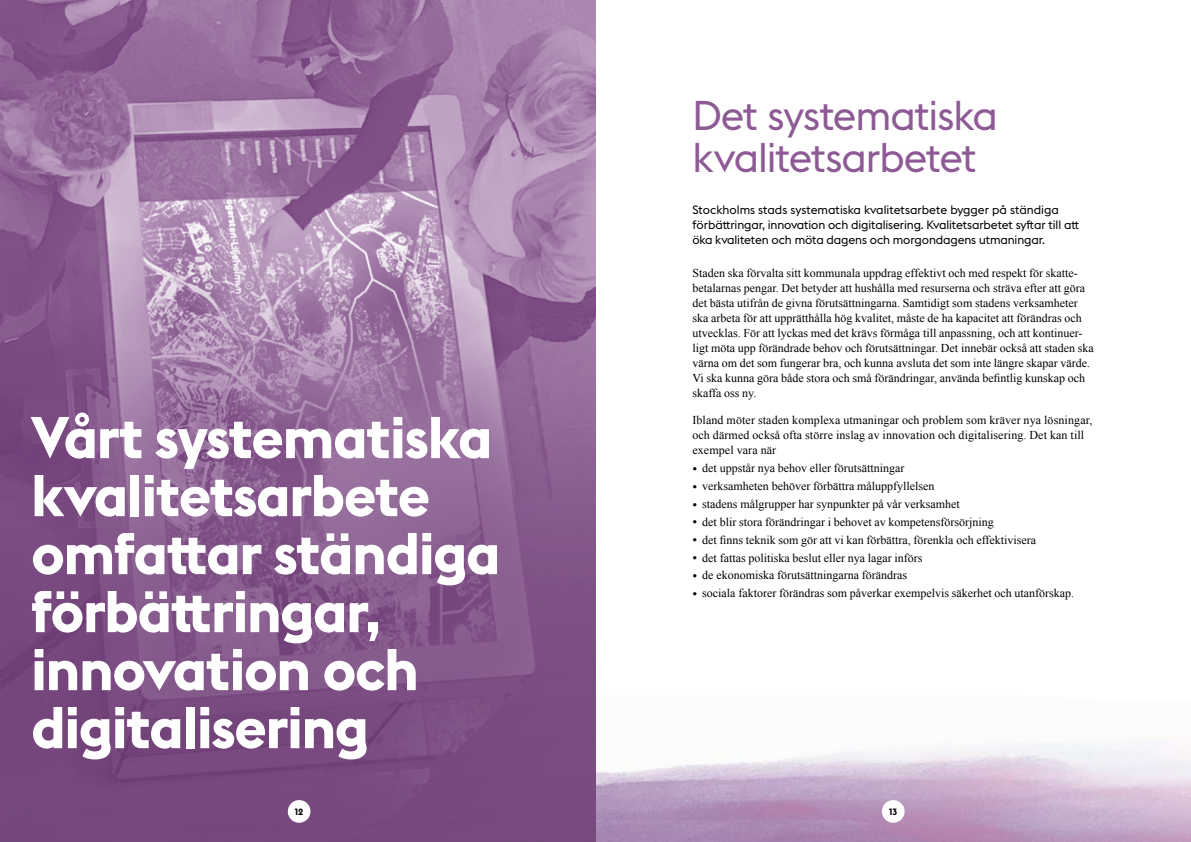
<style>
.page{position:relative;width:1191px;height:842px;background:#fff}
.page>*{position:absolute;margin:0;border:0;box-sizing:border-box;transform-origin:0 0}
.t1{font:700 58px/58px "Stockholm Type";letter-spacing:-.02em;color:#fff}
.t2{font:41px/42px "Stockholm Type";letter-spacing:-.025em;color:#8e5a95}
.t3{font:12px/15px "Times New Roman";color:#000}
.t4{font:12px/15px "Stockholm Type";letter-spacing:-.01em;color:#000}
.t5{font:700 9px "Stockholm Type";color:#000}
.s1{font-family:"Stockholm Type";font-weight:700}
</style>
<div class="page">
<img style="left:595px;top:695px;width:596px;height:147px">
<img style="left:0;top:0;width:595px;height:146px">
<svg style="left:0;top:146px;width:595px;height:696px;background:#8e6594"></svg>
<div style="left:882px;top:800px;width:22px;height:23px;background:#fff;border-radius:50%"></div>
<div style="left:288px;top:800px;width:22px;height:23px;background:#fff;border-radius:50%"></div>
<h1 class="t1" style="left:31px;top:406px;width:471px">Vårt systematiska kvalitetsarbete omfattar ständiga förbättringar, innovation och digitalisering</h1>
<h2 class="t2" style="left:692px;top:92px;width:307px">Det systematiska kvalitetsarbetet</h2>
<p class="t4" style="left:692px;top:202px;width:388px">Stockholms stads systematiska kvalitetsarbete bygger på ständiga förbättringar, innovation och digitalisering. Kvalitetsarbetet syftar till att öka kvaliteten och möta dagens och morgondagens utmaningar.</p>
<p class="t3" style="left:692px;top:266px;width:403px">Staden ska förvalta sitt kommunala uppdrag effektivt och med respekt för skatte&shy;betalarnas pengar. Det betyder att hushålla med resurserna och sträva efter att göra det bästa utifrån de givna förutsättningarna. Samtidigt som stadens verksamheter ska arbeta för att upprätthålla hög kvalitet, måste de ha kapacitet att förändras och utvecklas. För att lyckas med det krävs förmåga till anpassning, och att kontinuer&shy;ligt möta upp förändrade behov och förutsättningar. Det innebär också att staden ska värna om det som fungerar bra, och kunna avsluta det som inte längre skapar värde.<br>Vi ska kunna göra både stora och små förändringar, använda befintlig kunskap och skaffa oss ny.</p>
<p class="t3" style="left:692px;top:412px;width:401px">Ibland möter staden komplexa utmaningar och problem som kräver nya lösningar, och därmed också ofta större inslag av innovation och digitalisering. Det kan till exempel vara när</p>
<p class="t3" style="left:692px;top:461px;width:214px"><span class="s1">•</span> det uppstår nya behov eller förutsättningar</p>
<p class="t3" style="left:692px;top:478px;width:243px"><span class="s1">•</span> verksamheten behöver förbättra måluppfyllelsen</p>
<p class="t3" style="left:692px;top:496px;width:269px"><span class="s1">•</span> stadens målgrupper har synpunkter på vår verksamhet</p>
<p class="t3" style="left:692px;top:514px;width:303px"><span class="s1">•</span> det blir stora förändringar i behovet av kompetensförsörjning</p>
<p class="t3" style="left:692px;top:532px;width:345px"><span class="s1">•</span> det finns teknik som gör att vi kan förbättra, förenkla och effektivisera</p>
<p class="t3" style="left:692px;top:550px;width:232px"><span class="s1">•</span> det fattas politiska beslut eller nya lagar införs</p>
<p class="t3" style="left:692px;top:568px;width:216px"><span class="s1">•</span> de ekonomiska förutsättningarna förändras</p>
<p class="t3" style="left:692px;top:585px;width:383px"><span class="s1">•</span> sociala faktorer förändras som påverkar exempelvis säkerhet och utanförskap.</p>
<p class="t5" style="left:295px;top:805px;width:10px">12</p>
<p class="t5" style="left:889px;top:805px;width:10px">13</p>
</div>
